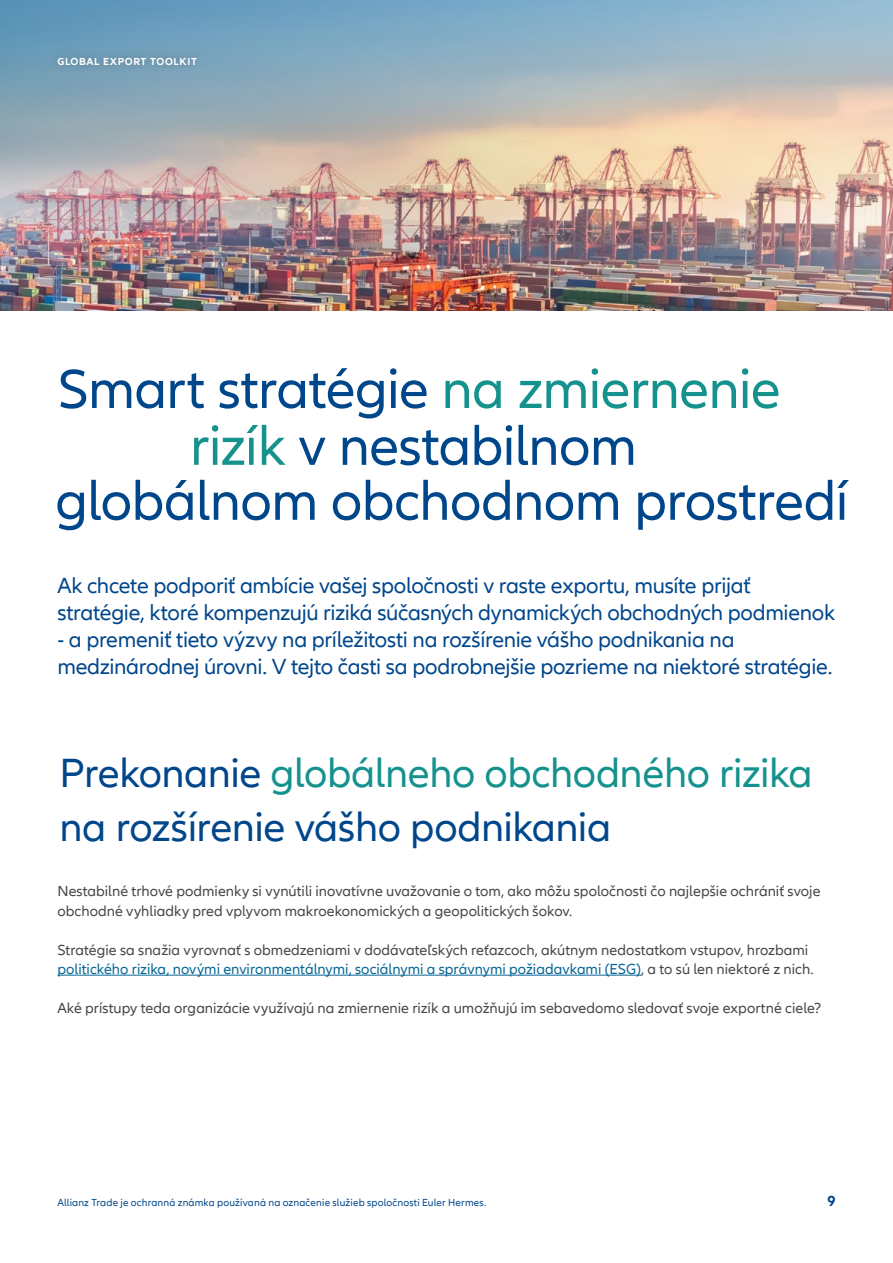
<style>
.page{position:relative;width:893px;height:1263px;background:#fff}
.page>*{position:absolute;margin:0;border:0;box-sizing:border-box;transform-origin:0 0}
.t1{font:57px "Allianz Neo";letter-spacing:-.01em;color:#00468b}
.t2{font:42px/54px "Allianz Neo";letter-spacing:-.01em;color:#00468b}
.t3{font:22.5px/27px "Allianz Neo";letter-spacing:-.015em;color:#00468b}
.t4{font:15px/19.5px "Allianz Neo";letter-spacing:.005em;color:#464547}
.t5{font:700 15px "Allianz Neo";color:#00468b}
.t6{font:10.5px "Allianz Neo";letter-spacing:.015em;color:#00468b}
.t7{font:700 10.5px "Allianz Neo";letter-spacing:.06em;color:#fff}
.s1{color:#15928d}
.s2{color:#056694}
</style>
<div class="page">
<img style="left:0;top:0;width:893px;height:311px">
<div style="left:49px;top:49px;width:156px;height:24px;background:#709bb4"></div>
<hr style="left:57px;top:975px;width:584px;height:1px;background:#056694">
<p class="t7" style="left:57px;top:56px;width:141px">GLOBAL EXPORT TOOLKIT</p>
<h1 class="t1" style="left:57px;top:357px;width:725px">Smart stratégie <span class="s1">na zmiernenie</span></h1>
<h1 class="t1" style="left:190px;top:413px;width:448px"><span class="s1">rizík</span> v nestabilnom</h1>
<h1 class="t1" style="left:55px;top:468px;width:795px">globálnom obchodnom prostredí</h1>
<h3 class="t3" style="left:57px;top:573px;width:779px">Ak chcete podporiť ambície vašej spoločnosti v raste exportu, musíte prijať stratégie, ktoré kompenzujú riziká súčasných dynamických obchodných podmienok</h3>
<h3 class="t3" style="left:57px;top:627px;width:776px">- a premeniť tieto výzvy na príležitosti na rozšírenie vášho podnikania na medzinárodnej úrovni. V tejto časti sa podrobnejšie pozrieme na niektoré stratégie.</h3>
<h2 class="t2" style="left:60px;top:747px;width:755px">Prekonanie <span class="s1">globálneho obchodného rizika </span>na rozšírenie vášho podnikania</h2>
<p class="t4" style="left:57px;top:882px;width:765px">Nestabilné trhové podmienky si vynútili inovatívne uvažovanie o tom, ako môžu spoločnosti čo najlepšie ochrániť svoje obchodné vyhliadky pred vplyvom makroekonomických a geopolitických šokov.</p>
<p class="t4" style="left:57px;top:940px;width:758px">Stratégie sa snažia vyrovnať s obmedzeniami v dodávateľských reťazcoch, akútnym nedostatkom vstupov, hrozbami <span class="s2">politického rizika, novými environmentálnymi, sociálnymi a správnymi požiadavkami (ESG)</span>, a to sú len niektoré z nich.</p>
<p class="t4" style="left:57px;top:999px;width:765px">Aké prístupy teda organizácie využívajú na zmiernenie rizík a umožňujú im sebavedomo sledovať svoje exportné ciele?</p>
<p class="t6" style="left:57px;top:1196px;width:430px">Allianz Trade je ochranná známka používaná na označenie služieb spoločnosti Euler Hermes.</p>
<p class="t5" style="left:827px;top:1192px;width:10px">9</p>
</div>
